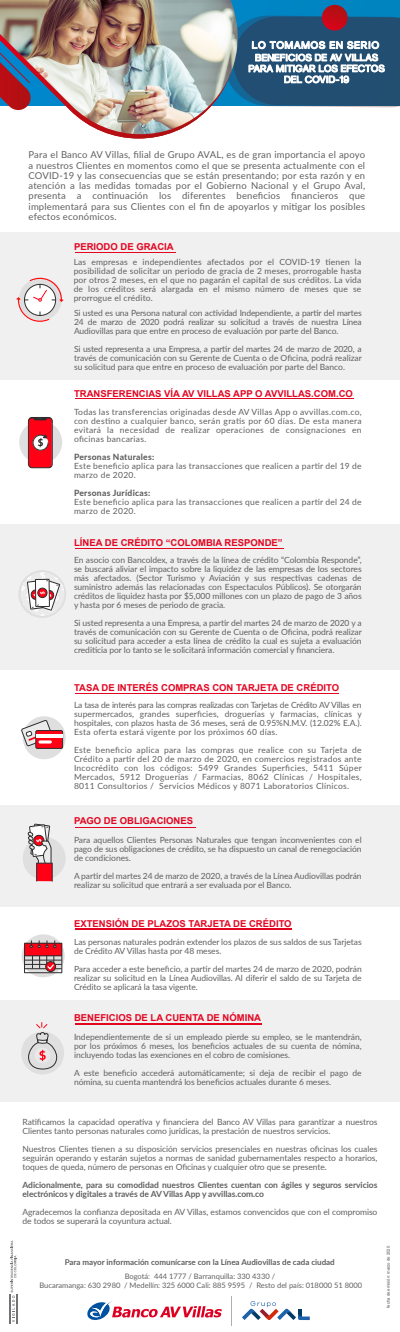
<style>
.page{position:relative;width:400px;height:1332px;background:#fff}
.page>*{position:absolute;margin:0;border:0;box-sizing:border-box;transform-origin:0 0}
.t1{font:700 9.9px "Gravity";letter-spacing:.06em;color:#fff}
.t2{font:700 9.55px/10.9px "Gravity";color:#fff;text-align:center}
.t3{font:9.5px/10.2px "Lato";letter-spacing:.02em;color:#616060;text-align:justify}
.t4{font:700 9.5px "Arial";color:#e40521}
.t5{font:8.5px/9px "Lato";letter-spacing:-.005em;color:#616060;text-align:justify}
.t6{font:8.5px/9px "Lato";letter-spacing:.03em;color:#616060}
.t7{font:700 8.5px/9px "Lato";letter-spacing:-.005em;color:#616060}
.t8{font:800 8.5px "Lato";letter-spacing:.03em;color:#616060}
.t9{font:700 8px "Lato";color:#616060}
.t10{font:7.55px/9.3px "Lato";color:#616060;text-align:center}
.t11{font:4.2px "Arial";color:#5c5b5f}
</style>
<div class="page">
<div style="left:0;top:233px;width:400px;height:147px;background:#f0f0f0"></div>
<div style="left:0;top:525px;width:400px;height:145px;background:#f0f0f0"></div>
<div style="left:0;top:805px;width:400px;height:102px;background:#f0f0f0"></div>
<div style="left:0;top:1000px;width:400px;height:102px;background:#f0f0f0"></div>
<svg style="left:11px;top:1241px;width:5px;height:81px"></svg>
<hr style="left:10px;top:1294px;width:1px;height:30px;background:#727276">
<hr style="left:16px;top:1294px;width:1px;height:30px;background:#727276">
<svg style="left:109px;top:134px;width:59px;height:5px"></svg>
<svg style="left:322px;top:5px;width:26px;height:26px"></svg>
<svg style="left:87px;top:1301px;width:135px;height:20px"></svg>
<svg style="left:242px;top:1301px;width:68px;height:19px"></svg>
<svg style="left:245px;top:16px;width:155px;height:92px;background:#4b6c89"></svg>
<img style="left:0;top:0;width:245px;height:134px">
<hr style="left:75px;top:252px;width:101px;height:1px;background:#e40521">
<hr style="left:75px;top:398px;width:279px;height:1px;background:#e40521">
<hr style="left:75px;top:548px;width:209px;height:1px;background:#e40521">
<hr style="left:75px;top:827px;width:120px;height:1px;background:#e40521">
<hr style="left:75px;top:693px;width:263px;height:1px;background:#e40521">
<hr style="left:75px;top:929px;width:217px;height:1px;background:#e40521">
<hr style="left:75px;top:1024px;width:187px;height:1px;background:#e40521">
<div style="left:19px;top:421px;width:43px;height:43px;background:#dfdfdf;border-radius:50%"></div>
<div style="left:23px;top:716px;width:43px;height:43px;background:#dfdfdf;border-radius:50%"></div>
<div style="left:23px;top:837px;width:43px;height:43px;background:#dfdfdf;border-radius:50%"></div>
<div style="left:21px;top:1032px;width:43px;height:43px;background:#dfdfdf;border-radius:50%"></div>
<svg style="left:22px;top:934px;width:43px;height:43px"></svg>
<div style="left:18px;top:570px;width:48px;height:48px;background:#dfdfdf;border-radius:50%"></div>
<div style="left:28px;top:417px;width:25px;height:51px;border:1px solid #2c2c2c;border-radius:4px"></div>
<svg style="left:28px;top:418px;width:24px;height:50px"></svg>
<svg style="left:21px;top:524px;width:43px;height:94px"></svg>
<svg style="left:21px;top:720px;width:30px;height:27px"></svg>
<div style="left:36px;top:731px;width:27px;height:17px;background:#ff0014;border-radius:2px"></div>
<div style="left:35px;top:730px;width:28px;height:19px;border:1px solid #2c2c2c;border-radius:2px"></div>
<hr style="left:36px;top:735px;width:26px;height:3px;background:#fff">
<svg style="left:39px;top:740px;width:13px;height:4px"></svg>
<svg style="left:27px;top:823px;width:25px;height:40px"></svg>
<div style="left:36px;top:863px;width:17px;height:19px;background:#ff0014;border:1px solid #2c2c2c"></div>
<div style="left:25px;top:943px;width:37px;height:13px;background:#ff0014"></div>
<div style="left:24px;top:943px;width:38px;height:30px;border:1px solid #2c2c2c"></div>
<svg style="left:30px;top:941px;width:26px;height:7px"></svg>
<div style="left:45px;top:961px;width:11px;height:11px;border:1px solid #2c2c2c;border-radius:50%"></div>
<svg style="left:25px;top:955px;width:37px;height:16px"></svg>
<svg style="left:28px;top:1023px;width:29px;height:47px"></svg>
<svg style="left:16px;top:277px;width:47px;height:45px"></svg>
<p class="t1" style="left:252px;top:39px;width:129px">LO TOMAMOS EN SERIO</p>
<p class="t2" style="left:248px;top:52px;width:138px">BENEFICIOS DE AV VILLAS<br>PARA MITIGAR LOS EFECTOS<br>DEL COVID-19</p>
<p class="t3" style="left:29px;top:150px;width:338px">Para el Banco AV Villas, filial de Grupo AVAL, es de gran importancia el apoyo a nuestros Clientes en momentos como el que se presenta actualmente con el COVID-19 y las consecuencias que se están presentando; por esta razón y en atención a las medidas tomadas por el Gobierno Nacional y el Grupo Aval, presenta a continuación los diferentes beneficios financieros que implementará para sus Clientes con el fin de apoyarlos y mitigar los posibles efectos económicos.</p>
<p class="t4" style="left:74px;top:240px;width:101px">PERIODO DE GRACIA</p>
<p class="t5" style="left:74px;top:257px;width:289px">Las empresas e independientes afectados por el COVID-19 tienen la posibilidad de solicitar un periodo de gracia de 2 meses, prorrogable hasta por otros 2 meses, en el que no pagarán el capital de sus créditos. La vida de los créditos será alargada en el mismo número de meses que se prorrogue el crédito.</p>
<p class="t5" style="left:74px;top:308px;width:289px">Si usted es una Persona natural con actividad Independiente, a partir del martes 24 de marzo de 2020 podrá realizar su solicitud a través de nuestra Línea Audiovillas para que entre en proceso de evaluación por parte del Banco.</p>
<p class="t5" style="left:74px;top:344px;width:289px">Si usted representa a una Empresa, a partir del martes 24 de marzo de 2020, a través de comunicación con su Gerente de Cuenta o de Oficina, podrá realizar su solicitud para que entre en proceso de evaluación por parte del Banco.</p>
<p class="t5" style="left:74px;top:407px;width:289px">Todas las transferencias originadas desde AV Villas App o avvillas.com.co, con destino a cualquier banco, serán gratis por 60 días. De esta manera evitará la necesidad de realizar operaciones de consignaciones en oficinas bancarias.</p>
<p class="t8" style="left:74px;top:450px;width:82px">Personas Naturales:</p>
<p class="t6" style="left:74px;top:461px;width:289px">Este beneficio aplica para las transacciones que realicen a partir del 19 de marzo de 2020.</p>
<p class="t8" style="left:74px;top:486px;width:78px">Personas Jurídicas:</p>
<p class="t6" style="left:74px;top:497px;width:289px">Este beneficio aplica para las transacciones que realicen a partir del 24 de marzo de 2020.</p>
<p class="t4" style="left:74px;top:387px;width:280px">TRANSFERENCIAS VÍA AV VILLAS APP O AVVILLAS.COM.CO</p>
<p class="t4" style="left:74px;top:536px;width:210px">LÍNEA DE CRÉDITO “COLOMBIA RESPONDE”</p>
<p class="t5" style="left:74px;top:555px;width:289px">En asocio con Bancoldex, a través de la línea de crédito “Colombia Responde”, se buscará aliviar el impacto sobre la liquidez de las empresas de los sectores más afectados. (Sector Turismo y Aviación y sus respectivas cadenas de suministro además las relacionadas con Espectaculos Públicos). Se otorgarán créditos de liquidez hasta por $5,000 millones con un plazo de pago de 3 años y hasta por 6 meses de periodo de gracia.</p>
<p class="t5" style="left:74px;top:618px;width:289px">Si usted representa a una Empresa, a partir del martes 24 de marzo de 2020 y a través de comunicación con su Gerente de Cuenta o de Oficina, podrá realizar su solicitud para acceder a esta línea de crédito la cual es sujeta a evaluación crediticia por lo tanto se le solicitará información comercial y financiera.</p>
<p class="t4" style="left:74px;top:682px;width:267px">TASA DE INTERÉS COMPRAS CON TARJETA DE CRÉDITO</p>
<p class="t5" style="left:74px;top:700px;width:289px">La tasa de interés para las compras realizadas con Tarjetas de Crédito AV Villas en supermercados, grandes superficies, droguerías y farmacias, clínicas y hospitales, con plazos hasta de 36 meses, será de 0.95%N.M.V. (12.02% E.A.).<br>Esta oferta estará vigente por los próximos 60 días.</p>
<p class="t5" style="left:74px;top:745px;width:289px">Este beneficio aplica para las compras que realice con su Tarjeta de Crédito a partir del 20 de marzo de 2020, en comercios registrados ante Incocrédito con los códigos: 5499 Grandes Superficies, 5411 Súper Mercados, 5912 Droguerías / Farmacias, 8062 Clínicas / Hospitales, 8011 Consultorios / Servicios Médicos y 8071 Laboratorios Clínicos.</p>
<p class="t4" style="left:74px;top:814px;width:121px">PAGO DE OBLIGACIONES</p>
<p class="t5" style="left:74px;top:835px;width:289px">Para aquellos Clientes Personas Naturales que tengan inconvenientes con el pago de sus obligaciones de crédito, se ha dispuesto un canal de renegociación de condiciones.</p>
<p class="t5" style="left:74px;top:871px;width:289px">A partir del martes 24 de marzo de 2020, a través de la Línea Audiovillas podrán realizar su solicitud que entrará a ser evaluada por el Banco.</p>
<p class="t4" style="left:74px;top:917px;width:219px">EXTENSIÓN DE PLAZOS TARJETA DE CRÉDITO</p>
<p class="t5" style="left:74px;top:937px;width:289px">Las personas naturales podrán extender los plazos de sus saldos de sus Tarjetas de Crédito AV Villas hasta por 48 meses.</p>
<p class="t5" style="left:74px;top:964px;width:289px">Para acceder a este beneficio, a partir del martes 24 de marzo de 2020, podrán realizar su solicitud en la Línea Audiovillas. Al diferir el saldo de su Tarjeta de Crédito se aplicará la tasa vigente.</p>
<p class="t4" style="left:74px;top:1012px;width:189px">BENEFICIOS DE LA CUENTA DE NÓMINA</p>
<p class="t5" style="left:74px;top:1032px;width:289px">Independientemente de si un empleado pierde su empleo, se le mantendrán, por los próximos 6 meses, los beneficios actuales de su cuenta de nómina, incluyendo todas las exenciones en el cobro de comisiones.</p>
<p class="t5" style="left:74px;top:1068px;width:289px">A este beneficio accederá automáticamente; si deja de recibir el pago de nómina, su cuenta mantendrá los beneficios actuales durante 6 meses.</p>
<p class="t5" style="left:22px;top:1117px;width:356px">Ratificamos la capacidad operativa y financiera del Banco AV Villas para garantizar a nuestros<br>Clientes tanto personas naturales como jurídicas, la prestación de nuestros servicios.</p>
<p class="t5" style="left:22px;top:1144px;width:356px">Nuestros Clientes tienen a su disposición servicios presenciales en nuestras oficinas los cuales seguirán operando y estarán sujetos a normas de sanidad gubernamentales respecto a horarios, toques de queda, número de personas en Oficinas y cualquier otro que se presente.</p>
<p class="t7" style="left:22px;top:1180px;width:356px">Adicionalmente, para su comodidad nuestros Clientes cuentan con ágiles y seguros servicios electrónicos y digitales a través de AV Villas App y avvillas.com.co</p>
<p class="t5" style="left:22px;top:1207px;width:356px">Agradecemos la confianza depositada en AV Villas, estamos convencidos que con el compromiso de todos se superará la coyuntura actual.</p>
<p class="t9" style="left:65px;top:1257px;width:272px">Para mayor información comunícarse con la Línea Audiovillas de cada ciudad</p>
<p class="t10" style="left:39px;top:1271px;width:324px">Bogotá: 444 1777 / Barranquilla: 330 4330 /<br>Bucaramanga: 630 2980 / Medellín: 325 6000 Cali: 885 9595 / Resto del país: 018000 51 8000</p>
<p class="t11" style="left:386px;top:1308px;width:63px;rotate:-90deg">fecha de emisión: marzo de 2020</p>
</div>
